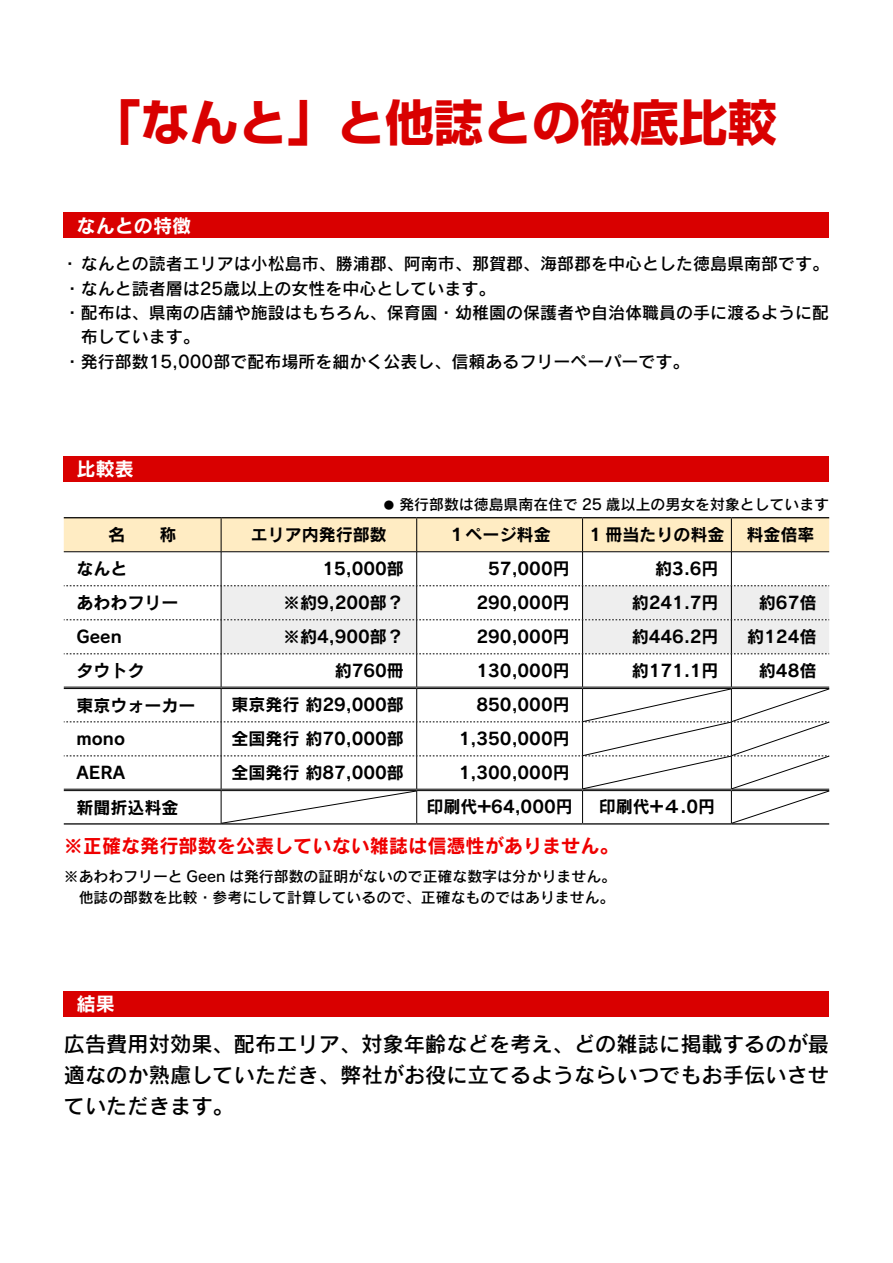
<style>
.page{position:relative;width:893px;height:1263px;background:#fff}
.page>*{position:absolute;margin:0;border:0;box-sizing:border-box;transform-origin:0 0}
.t1{font:700 48.9px "Shin Go Pr 5";color:#d90000}
.t2{font:21.3px/30.9px "Rodin CID DB";color:#000;text-align:justify}
.t3{font:19.2px "Rodin CID B";color:#ef0000}
.t4{font:19.2px "Rodin CID B";color:#fff}
.t5{font:16.95px "Rodin CID B";color:#000}
.t6{font:16.95px "Rodin CID DB";color:#000}
.t7{font:14.85px/21.3px "Rodin CID DB";color:#000}
.s1{font-size:10.35px}
.s2{font-family:"Gothic MB101 Pr 5";font-weight:700}
</style>
<div class="page">
<div style="left:64px;top:213px;width:765px;height:25px;background:#d90000"></div>
<div style="left:64px;top:991px;width:765px;height:25px;background:#d90000"></div>
<svg style="left:64px;top:654px;width:765px;height:33px"></svg>
<hr style="left:221px;top:654px;width:1px;height:33px;background:#000">
<hr style="left:416px;top:654px;width:1px;height:33px;background:#000">
<hr style="left:582px;top:654px;width:1px;height:33px;background:#000">
<hr style="left:731px;top:654px;width:1px;height:33px;background:#000">
<hr style="left:64px;top:517px;width:157px;height:1px;background:#000">
<hr style="left:221px;top:517px;width:196px;height:1px;background:#000">
<hr style="left:417px;top:517px;width:166px;height:1px;background:#000">
<hr style="left:583px;top:517px;width:148px;height:1px;background:#000">
<hr style="left:731px;top:517px;width:98px;height:1px;background:#000">
<hr style="left:64px;top:823px;width:157px;height:1px;background:#000">
<hr style="left:221px;top:823px;width:196px;height:1px;background:#000">
<hr style="left:417px;top:823px;width:166px;height:1px;background:#000">
<hr style="left:583px;top:823px;width:148px;height:1px;background:#000">
<hr style="left:731px;top:823px;width:98px;height:1px;background:#000">
<svg style="left:64px;top:518px;width:765px;height:136px"></svg>
<hr style="left:64px;top:551px;width:157px;height:1px;background:#000">
<hr style="left:221px;top:551px;width:196px;height:1px;background:#000">
<hr style="left:417px;top:551px;width:166px;height:1px;background:#000">
<hr style="left:583px;top:551px;width:148px;height:1px;background:#000">
<hr style="left:731px;top:551px;width:98px;height:1px;background:#000">
<hr style="left:64px;top:687px;width:157px;height:1px;background:#000">
<hr style="left:64px;top:688px;width:157px;height:1px;background:#000">
<hr style="left:221px;top:687px;width:196px;height:1px;background:#000">
<hr style="left:221px;top:688px;width:196px;height:1px;background:#000">
<hr style="left:417px;top:687px;width:166px;height:1px;background:#000">
<hr style="left:417px;top:688px;width:166px;height:1px;background:#000">
<hr style="left:583px;top:687px;width:148px;height:1px;background:#000">
<hr style="left:583px;top:688px;width:148px;height:1px;background:#000">
<hr style="left:731px;top:687px;width:98px;height:1px;background:#000">
<hr style="left:731px;top:688px;width:98px;height:1px;background:#000">
<svg style="left:64px;top:689px;width:765px;height:134px"></svg>
<div style="left:64px;top:456px;width:765px;height:26px;background:#d90000"></div>
<h1 class="t1" style="left:92px;top:83px;width:686px">「なんと」と他誌との徹底比較</h1>
<p class="t4" style="left:77px;top:212px;width:116px">なんとの特徴</p>
<p class="t6" style="left:62px;top:253px;width:769px">・なんとの読者エリアは小松島市、勝浦郡、阿南市、那賀郡、海部郡を中心とした徳島県南部です。</p>
<p class="t6" style="left:64px;top:277px;width:433px">・なんと読者層は25歳以上の女性を中心としています。</p>
<p class="t6" style="left:64px;top:302px;width:767px">・配布は、県南の店舗や施設はもちろん、保育園・幼稚園の保護者や自治体職員の手に渡るように配</p>
<p class="t6" style="left:81px;top:326px;width:121px">布しています。</p>
<p class="t6" style="left:64px;top:350px;width:627px">・発行部数15,000部で配布場所を細かく公表し、信頼あるフリーペーパーです。</p>
<p class="t4" style="left:77px;top:456px;width:59px">比較表</p>
<p class="t7" style="left:384px;top:493px;width:447px"><span class="s1">●</span> 発行部数は徳島県南在住で 25 歳以上の男女を対象としています</p>
<p class="t5" style="left:108px;top:524px;width:70px">名　　称</p>
<p class="t5" style="left:251px;top:524px;width:138px">エリア内発行部数</p>
<p class="t5" style="left:449px;top:524px;width:104px">１ページ料金</p>
<p class="t5" style="left:589px;top:524px;width:137px">1 冊当たりの料金</p>
<p class="t5" style="left:746px;top:524px;width:70px">料金倍率</p>
<p class="t5" style="left:77px;top:557px;width:53px">なんと</p>
<p class="t5" style="left:322px;top:557px;width:83px">15,000部</p>
<p class="t5" style="left:488px;top:557px;width:83px">57,000円</p>
<p class="t5" style="left:655px;top:557px;width:65px">約3.6円</p>
<p class="t5" style="left:77px;top:591px;width:104px">あわわフリー</p>
<p class="t5" style="left:283px;top:591px;width:122px">※約9,200部？</p>
<p class="t5" style="left:476px;top:591px;width:95px">290,000円</p>
<p class="t5" style="left:632px;top:591px;width:88px">約241.7円</p>
<p class="t5" style="left:759px;top:591px;width:59px">約67倍</p>
<p class="t5" style="left:77px;top:625px;width:47px">Geen</p>
<p class="t5" style="left:283px;top:625px;width:122px">※約4,900部？</p>
<p class="t5" style="left:476px;top:625px;width:95px">290,000円</p>
<p class="t5" style="left:632px;top:625px;width:88px">約446.2円</p>
<p class="t5" style="left:747px;top:625px;width:71px">約124倍</p>
<p class="t5" style="left:77px;top:659px;width:70px">タウトク</p>
<p class="t5" style="left:335px;top:659px;width:71px">約760冊</p>
<p class="t5" style="left:476px;top:659px;width:95px">130,000円</p>
<p class="t5" style="left:632px;top:659px;width:88px">約171.1円</p>
<p class="t5" style="left:759px;top:659px;width:59px">約48倍</p>
<p class="t5" style="left:77px;top:694px;width:121px">東京ウォーカー</p>
<p class="t5" style="left:231px;top:693px;width:174px">東京発行 約29,000部</p>
<p class="t5" style="left:476px;top:693px;width:95px">850,000円</p>
<p class="t5" style="left:77px;top:727px;width:50px">mono</p>
<p class="t5" style="left:231px;top:727px;width:174px">全国発行 約70,000部</p>
<p class="t5" style="left:459px;top:727px;width:112px">1,350,000円</p>
<p class="t5" style="left:77px;top:761px;width:50px">AERA</p>
<p class="t5" style="left:231px;top:761px;width:174px">全国発行 約87,000部</p>
<p class="t5" style="left:459px;top:761px;width:112px">1,300,000円</p>
<p class="t5" style="left:77px;top:796px;width:104px">新聞折込料金</p>
<p class="t5" style="left:426px;top:795px;width:148px">印刷代<span class="s2">+</span>64,000円</p>
<p class="t5" style="left:599px;top:795px;width:118px">印刷代<span class="s2">+</span>４.0円</p>
<p class="t3" style="left:64px;top:833px;width:556px">※正確な発行部数を公表していない雑誌は信憑性がありません。</p>
<p class="t7" style="left:64px;top:865px;width:554px">※あわわフリーと Geen は発行部数の証明がないので正確な数字は分かりません。　他誌の部数を比較・参考にして計算しているので、正確なものではありません。</p>
<p class="t4" style="left:77px;top:991px;width:40px">結果</p>
<p class="t2" style="left:64px;top:1028px;width:767px">広告費用対効果、配布エリア、対象年齢などを考え、どの雑誌に掲載するのが最適なのか熟慮していただき、弊社がお役に立てるようならいつでもお手伝いさせていただきます。</p>
</div>
